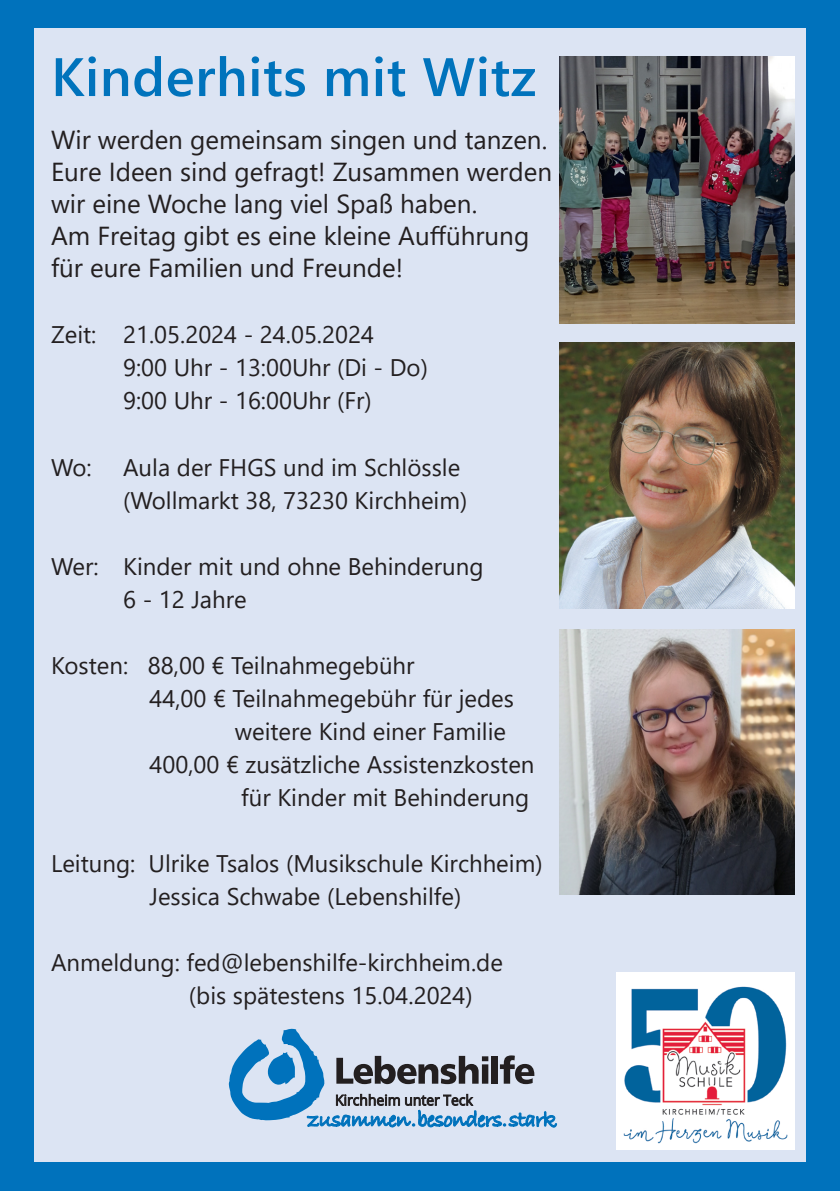
<style>
.page{position:relative;width:840px;height:1191px;background:#fff}
.page>*{position:absolute;margin:0;border:0;box-sizing:border-box;transform-origin:0 0}
.t1{font:600 54px "Segoe UI";letter-spacing:.01em;color:#0073bc}
.t2{font:26px/32px "Segoe UI";color:#231f20}
.t3{font:24px/33px "Segoe UI";color:#231f20}
</style>
<div class="page">
<div style="left:0;top:0;width:839px;height:1191px;background:#0072bc"></div>
<div style="left:34px;top:29px;width:771px;height:1133px;background:#dce4f3"></div>
<img style="left:559px;top:629px;width:235px;height:265px">
<svg style="left:228px;top:1028px;width:328px;height:99px"></svg>
<img style="left:616px;top:972px;width:178px;height:177px">
<img style="left:559px;top:342px;width:235px;height:267px">
<img style="left:559px;top:57px;width:235px;height:266px">
<p class="t1" style="left:51px;top:26px;width:486px">Kinderhits mit Witz</p>
<p class="t2" style="left:51px;top:122px;width:502px">Wir werden gemeinsam singen und tanzen.<br>Eure Ideen sind gefragt! Zusammen werden wir eine Woche lang viel Spaß haben.</p>
<p class="t2" style="left:51px;top:218px;width:479px">Am Freitag gibt es eine kleine Aufführung für eure Familien und Freunde!</p>
<p class="t3" style="left:51px;top:316px;width:324px">Zeit: 21.05.2024 - 24.05.2024</p>
<p class="t3" style="left:123px;top:349px;width:306px">9:00 Uhr - 13:00Uhr (Di - Do)</p>
<p class="t3" style="left:123px;top:382px;width:250px">9:00 Uhr - 16:00Uhr (Fr)</p>
<p class="t3" style="left:51px;top:448px;width:42px">Wo:</p>
<p class="t3" style="left:123px;top:448px;width:338px">Aula der FHGS und im Schlössle</p>
<p class="t3" style="left:123px;top:481px;width:345px">(Wollmarkt 38, 73230 Kirchheim)</p>
<p class="t3" style="left:51px;top:547px;width:433px">Wer: Kinder mit und ohne Behinderung</p>
<p class="t3" style="left:123px;top:580px;width:125px">6 - 12 Jahre</p>
<p class="t3" style="left:51px;top:646px;width:365px">Kosten: 88,00 € Teilnahmegebühr</p>
<p class="t3" style="left:234px;top:679px;width:281px;text-indent:-85px">44,00 € Teilnahmegebühr für jedes weitere Kind einer Familie</p>
<p class="t3" style="left:149px;top:745px;width:386px;text-align:right">400,00 € zusätzliche Assistenzkosten für Kinder mit Behinderung</p>
<p class="t3" style="left:51px;top:844px;width:493px">Leitung: Ulrike Tsalos (Musikschule Kirchheim)</p>
<p class="t3" style="left:149px;top:877px;width:313px">Jessica Schwabe (Lebenshilfe)</p>
<p class="t3" style="left:51px;top:943px;width:453px">Anmeldung: fed@lebenshilfe-kirchheim.de</p>
<p class="t3" style="left:189px;top:976px;width:285px">(bis spätestens 15.04.2024)</p>
</div>
